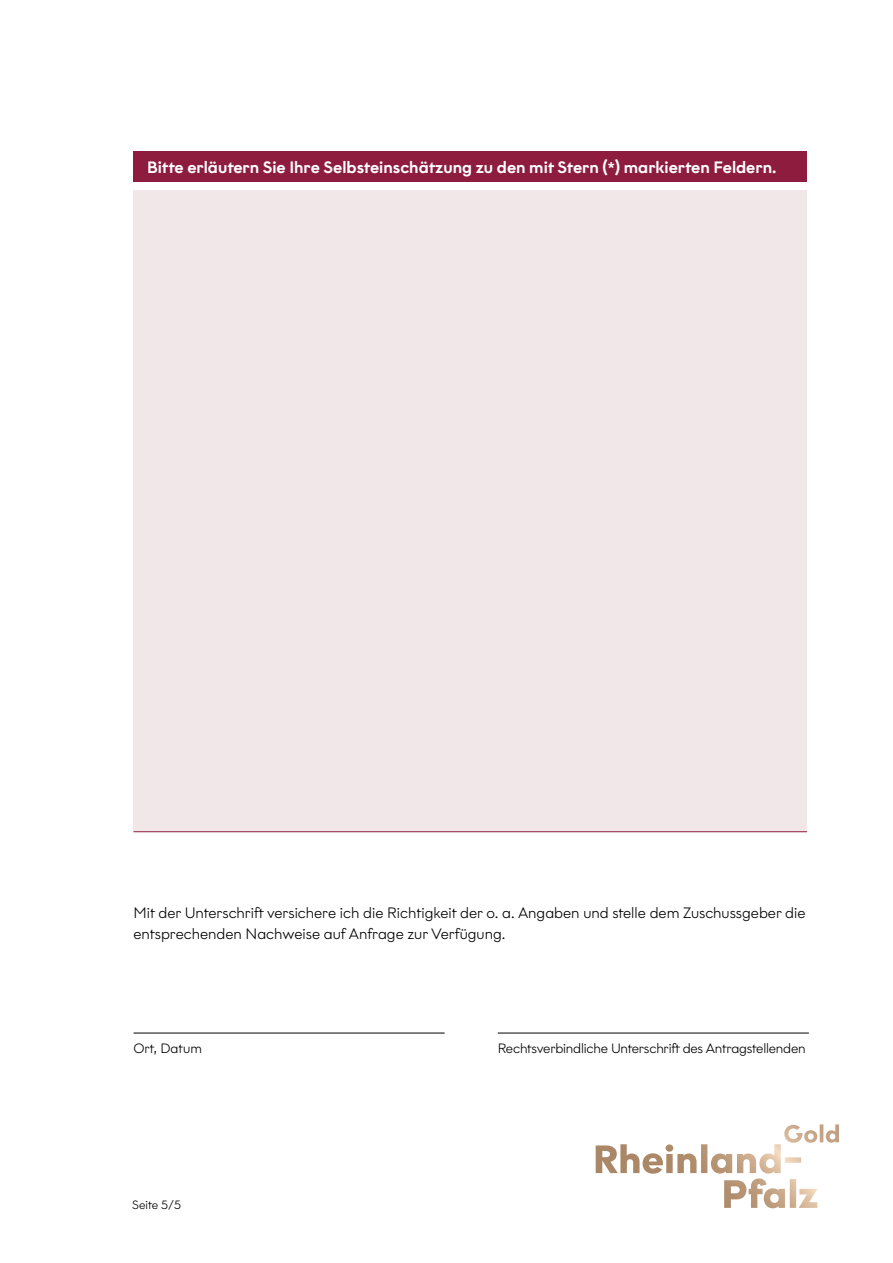
<style>
.page{position:relative;width:893px;height:1263px;background:#fff}
.page>*{position:absolute;margin:0;border:0;box-sizing:border-box;transform-origin:0 0}
.t1{font:500 16.5px "Graphit";color:#fff}
.t2{font:300 15px/21px "Graphit";color:#000}
.t3{font:300 13.5px "Graphit";letter-spacing:-.015em;color:#000}
.t4{font:300 12px "Graphit";color:#000}
</style>
<div class="page">
<svg style="left:596px;top:1124px;width:243px;height:84px"></svg>
<hr style="left:134px;top:1033px;width:311px;height:1px;background:#000">
<hr style="left:498px;top:1033px;width:311px;height:1px;background:#000">
<div style="left:134px;top:151px;width:673px;height:31px;background:#8e1c3f"></div>
<div style="left:134px;top:190px;width:673px;height:641px;background:#f2e7e8"></div>
<hr style="left:134px;top:831px;width:673px;height:1px;background:#8e1c3f">
<h3 class="t1" style="left:147px;top:157px;width:631px">Bitte erläutern Sie Ihre Selbsteinschätzung zu den mit Stern (*) markierten Feldern.</h3>
<p class="t2" style="left:134px;top:902px;width:674px">Mit der Unterschrift versichere ich die Richtigkeit der o. a. Angaben und stelle dem Zuschussgeber die entsprechenden Nachweise auf Anfrage zur Verfügung.</p>
<p class="t3" style="left:134px;top:1040px;width:70px">Ort, Datum</p>
<p class="t3" style="left:498px;top:1040px;width:309px">Rechtsverbindliche Unterschrift des Antragstellenden</p>
<p class="t4" style="left:132px;top:1197px;width:50px">Seite 5/5</p>
</div>
